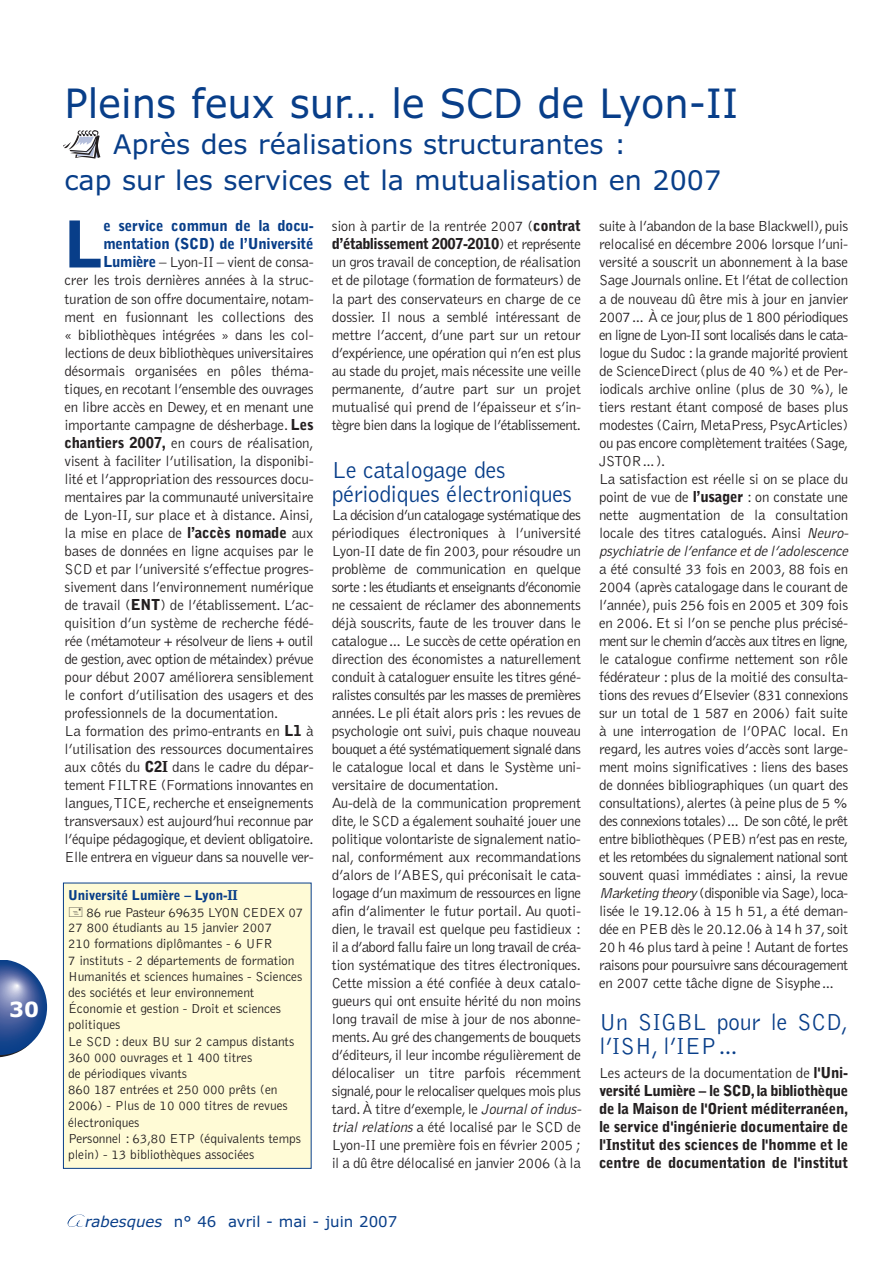
<style>
.page{position:relative;width:893px;height:1263px;background:#fff}
.page>*{position:absolute;margin:0;border:0;box-sizing:border-box;transform-origin:0 0}
.t1{font:900 64.05px "Bell Gothic";color:#083e89}
.t2{font:40.5px "Verdana";color:#083e89;scale:.95 1}
.t3{font:27px/36px "Verdana";color:#083e89}
.t4{font:300 24px/24px "Bell Gothic";letter-spacing:-.015em;color:#083e89}
.t5{font:700 21px "Verdana";color:#fff}
.t6{font:300 15px/18px "Bell Gothic";letter-spacing:-.025em;color:#231f20;text-align:justify}
.t7{font:900 15px/18px "Bell Gothic";letter-spacing:-.015em;color:#231f20;text-align:justify}
.t8{font:900 15px "Bell Gothic";letter-spacing:-.015em;color:#083e89}
.t9{font:15px "Verdana";color:#083e89}
.t10{font:300 13.5px/16.2px "Bell Gothic";letter-spacing:-.01em;color:#231f20}
.t11{font:900 13.5px "Bell Gothic";letter-spacing:-.01em;color:#083e89}
.s1{font-weight:900}
.s2{font-style:italic}
.s3{font-weight:300}
.s4{font-weight:900;color:#083e89}
</style>
<div class="page">
<svg style="left:0;top:130px;width:312px;height:1097px"></svg>
<svg style="left:69px;top:907px;width:13px;height:10px"></svg>
<h3 class="t5" style="left:9px;top:1001px;width:31px">30</h3>
<h2 class="t2" style="left:65px;top:87px;width:711px">Pleins feux sur… le SCD de Lyon-II</h2>
<h3 class="t3" style="left:65px;top:128px;width:658px;text-indent:49px">Après des réalisations structurantes :<br>cap sur les services et la mutualisation en 2007</h3>
<h1 class="t1" style="left:65px;top:220px;width:41px">L</h1>
<p class="t8" style="left:103px;top:220px;width:212px">e service commun de la docu-</p>
<p class="t6" style="left:332px;top:218px;width:251px">sion à partir de la rentrée 2007 (<span class="s1">contrat d’établissement 2007-2010</span>) et représente un gros travail de conception,de réalisation et de pilotage (formation de formateurs) de la part des conservateurs en charge de ce dossier. Il nous a semblé intéressant de mettre l’accent, d’une part sur un retour d’expérience,une opération qui n’en est plus au stade du projet,mais nécessite une veille permanente, d’autre part sur un projet mutualisé qui prend de l’épaisseur et s’in&shy;tègre bien dans la logique de l’établissement.</p>
<h3 class="t4" style="left:332px;top:459px;width:242px">Le catalogage des périodiques électroniques</h3>
<p class="t6" style="left:332px;top:506px;width:253px;text-align:left">La décision d’un catalogage systématique des périodiques électroniques à l’université Lyon-II date de fin 2003, pour résoudre un problème de communication en quelque sorte :les étudiants et enseignants d’économie ne cessaient de réclamer des abonnements déjà souscrits, faute de les trouver dans le catalogue… Le succès de cette opération en direction des économistes a naturellement conduit à cataloguer ensuite les titres géné&shy;ralistes consultés par les masses de premières années.Le pli était alors pris :les revues de psychologie ont suivi, puis chaque nouveau bouquet a été systématiquement signalé dans le catalogue local et dans le Système uni&shy;versitaire de documentation.<br>Au-delà de la communication proprement dite,le SCD a également souhaité jouer une politique volontariste de signalement natio&shy;nal, conformément aux recommandations d’alors de l’ABES, qui préconisait le cata&shy;logage d’un maximum de ressources en ligne afin d’alimenter le futur portail. Au quoti&shy;dien, le travail est quelque peu fastidieux : il a d’abord fallu faire un long travail de créa&shy;tion systématique des titres électroniques.<br>Cette mission a été confiée à deux catalo&shy;gueurs qui ont ensuite hérité du non moins long travail de mise à jour de nos abonne&shy;ments.Au gré des changements de bouquets d’éditeurs,il leur incombe régulièrement de délocaliser un titre parfois récemment signalé,pour le relocaliser quelques mois plus tard.À titre d’exemple,le <span class="s2">Journalofindus&shy;trial relations</span> a été localisé par le SCD de Lyon-II une première fois en février 2005 ; il a dû être délocalisé en janvier 2006 (à la</p>
<p class="t6" style="left:599px;top:218px;width:254px;text-align:left">suite à l’abandon de la base Blackwell),puis relocalisé en décembre 2006 lorsque l’uni&shy;versité a souscrit un abonnement à la base Sage Journals online.Et l’état de collection a de nouveau dû être mis à jour en janvier 2007… À ce jour,plus de 1 800 périodiques en ligne de Lyon-II sont localisés dans le cata&shy;logue du Sudoc :la grande majorité provient de ScienceDirect (plus de 40 %) et de Per&shy;iodicals archive online (plus de 30 %), le tiers restant étant composé de bases plus modestes (Cairn,MetaPress,PsycArticles) ou pas encore complètement traitées (Sage, JSTOR…).<br>La satisfaction est réelle si on se place du point de vue de <span class="s1">l’usager</span> : on constate une nette augmentation de la consultation locale des titres catalogués. Ainsi <span class="s2">Neuro&shy;psychiatrie de l’enfance etde l’adolescence</span></p>
<p class="t6" style="left:599px;top:560px;width:251px">a été consulté 33 fois en 2003, 88 fois en 2004 (après catalogage dans le courant de l’année), puis 256 fois en 2005 et 309 fois en 2006. Et si l’on se penche plus précisé&shy;ment sur le chemin d’accès aux titres en ligne, le catalogue confirme nettement son rôle fédérateur : plus de la moitié des consulta&shy;tions des revues d’Elsevier (831 connexions sur un total de 1 587 en 2006) fait suite à une interrogation de l’OPAC local. En regard, les autres voies d’accès sont large&shy;ment moins significatives : liens des bases de données bibliographiques (un quart des consultations),alertes (à peine plus de 5 % des connexions totales)… De son côté,le prêt entre bibliothèques (PEB) n’est pas en reste, et les retombées du signalement national sont souvent quasi immédiates : ainsi, la revue <span class="s2">Marketing theory</span>(disponible via Sage),loca&shy;lisée le 19.12.06 à 15 h 51, a été deman&shy;dée en PEB dès le 20.12.06 à 14 h 37,soit 20 h 46 plus tard à peine ! Autant de fortes raisons pour poursuivre sans découragement en 2007 cette tâche digne de Sisyphe…</p>
<h3 class="t4" style="left:599px;top:1011px;width:251px">Un SIGBL pour le SCD, l’ISH, l’IEP…</h3>
<p class="t7" style="left:599px;top:1064px;width:251px"><span class="s3">Les acteurs de la documentation de</span> l'Uni&shy;versité Lumière – le SCD,la bibliothèque de la Maison de l'Orient méditerranéen, le service d'ingénierie documentaire de l'Institut des sciences de l'homme et le centre de documentation de l'institut</p>
<p class="t8" style="left:103px;top:238px;width:212px">mentation (SCD) de l’Université</p>
<p class="t6" style="left:103px;top:254px;width:212px"><span class="s4">Lumière</span> – Lyon-II – vient de consa-</p>
<p class="t6" style="left:65px;top:272px;width:251px">crer les trois dernières années à la struc-</p>
<p class="t6" style="left:65px;top:290px;width:251px">turation de son offre documentaire,notam-</p>
<p class="t6" style="left:65px;top:308px;width:251px">ment en fusionnant les collections des</p>
<p class="t6" style="left:65px;top:326px;width:251px">« bibliothèques intégrées » dans les col-</p>
<p class="t6" style="left:65px;top:344px;width:251px">lections de deux bibliothèques universitaires</p>
<p class="t6" style="left:65px;top:362px;width:251px">désormais organisées en pôles théma-</p>
<p class="t6" style="left:65px;top:380px;width:251px">tiques,en recotant l’ensemble des ouvrages</p>
<p class="t6" style="left:65px;top:398px;width:251px">en libre accès en Dewey, et en menant une</p>
<p class="t6" style="left:65px;top:416px;width:251px">importante campagne de désherbage. <span class="s1">Les</span></p>
<p class="t6" style="left:65px;top:434px;width:251px"><span class="s1">chantiers 2007,</span> en cours de réalisation,</p>
<p class="t6" style="left:65px;top:452px;width:251px">visent à faciliter l’utilisation, la disponibi-</p>
<p class="t6" style="left:65px;top:470px;width:251px">lité et l’appropriation des ressources docu-</p>
<p class="t6" style="left:65px;top:488px;width:251px">mentaires par la communauté universitaire</p>
<p class="t6" style="left:65px;top:506px;width:251px">de Lyon-II, sur place et à distance. Ainsi,</p>
<p class="t6" style="left:65px;top:524px;width:251px">la mise en place de <span class="s1">l’accès nomade</span> aux</p>
<p class="t6" style="left:65px;top:542px;width:251px">bases de données en ligne acquises par le</p>
<p class="t6" style="left:65px;top:560px;width:251px">SCD et par l’université s’effectue progres-</p>
<p class="t6" style="left:65px;top:578px;width:251px">sivement dans l’environnement numérique</p>
<p class="t6" style="left:65px;top:596px;width:251px">de travail (<span class="s1">ENT</span>) de l’établissement. L’ac-</p>
<p class="t6" style="left:65px;top:614px;width:251px">quisition d’un système de recherche fédé-</p>
<p class="t6" style="left:65px;top:632px;width:251px">rée (métamoteur + résolveur de liens + outil</p>
<p class="t6" style="left:65px;top:650px;width:251px">de gestion,avec option de métaindex) prévue</p>
<p class="t6" style="left:65px;top:668px;width:251px">pour début 2007 améliorera sensiblement</p>
<p class="t6" style="left:65px;top:686px;width:251px">le confort d’utilisation des usagers et des</p>
<p class="t6" style="left:65px;top:704px;width:215px">professionnels de la documentation.</p>
<p class="t6" style="left:65px;top:722px;width:251px">La formation des primo-entrants en <span class="s1">L1</span> à</p>
<p class="t6" style="left:65px;top:740px;width:251px">l’utilisation des ressources documentaires</p>
<p class="t6" style="left:65px;top:758px;width:251px">aux côtés du <span class="s1">C2I</span> dans le cadre du dépar-</p>
<p class="t6" style="left:65px;top:776px;width:251px">tement FILTRE (Formations innovantes en</p>
<p class="t6" style="left:65px;top:794px;width:251px">langues,TICE,recherche et enseignements</p>
<p class="t6" style="left:65px;top:812px;width:251px">transversaux) est aujourd’hui reconnue par</p>
<p class="t6" style="left:65px;top:830px;width:251px">l’équipe pédagogique,et devient obligatoire.</p>
<p class="t6" style="left:65px;top:848px;width:251px">Elle entrera en vigueur dans sa nouvelle ver-</p>
<p class="t11" style="left:68px;top:890px;width:171px">Université Lumière – Lyon-II</p>
<p class="t10" style="left:68px;top:905px;width:237px;text-indent:19px">86 rue Pasteur 69635 LYON CEDEX 07<br>27 800 étudiants au 15 janvier 2007<br>210 formations diplômantes - 6 UFR<br>7 instituts - 2 départements de formation<br>Humanités et sciences humaines - Sciences des sociétés et leur environnement<br>Économie et gestion - Droit et sciences politiques<br>Le SCD : deux BU sur 2 campus distants<br>360 000 ouvrages et 1 400 titres<br>de périodiques vivants<br>860 187 entrées et 250 000 prêts (en<br>2006) - Plus de 10 000 titres de revues électroniques<br>Personnel : 63,80 ETP (équivalents temps plein) - 13 bibliothèques associées</p>
<p class="t9" style="left:85px;top:1215px;width:314px"><span class="s2">rabesques</span> n° 46 avril - mai - juin 2007</p>
</div>
